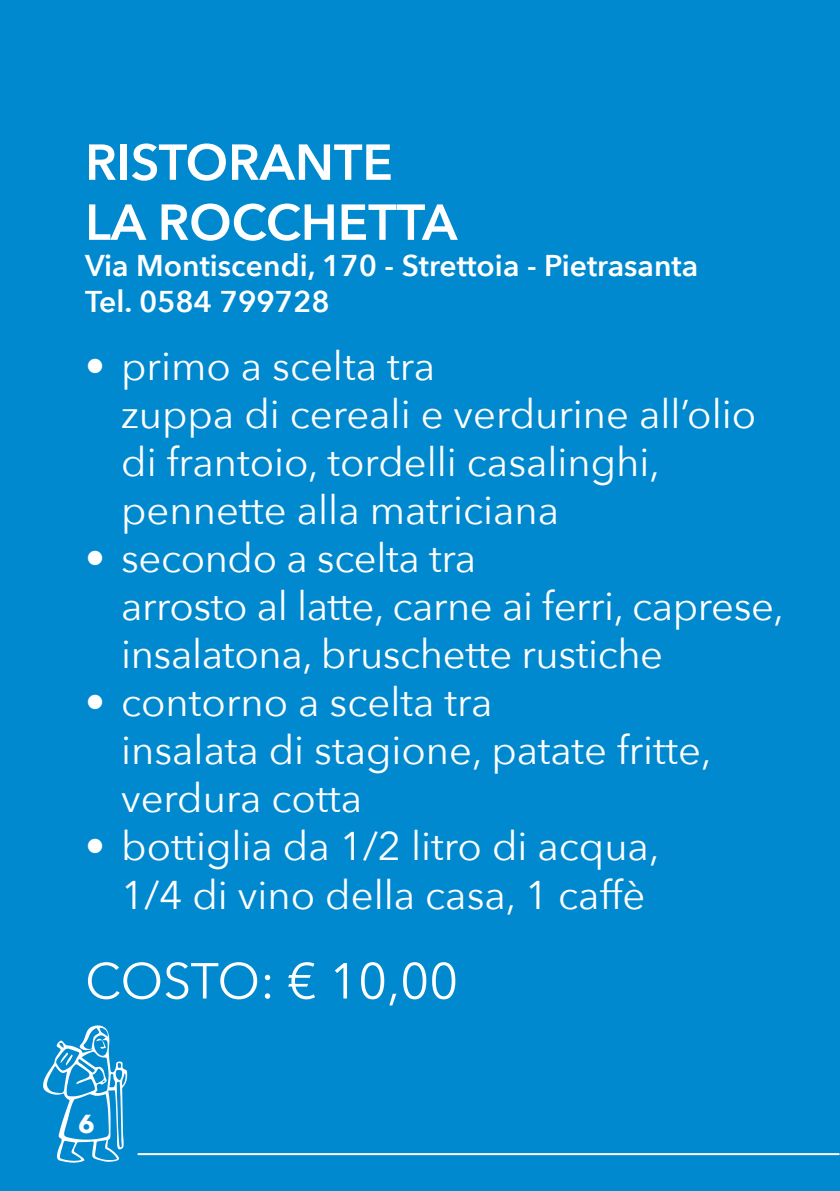
<style>
.page{position:relative;width:840px;height:1191px;background:#fff}
.page>*{position:absolute;margin:0;border:0;box-sizing:border-box;transform-origin:0 0}
.t1{font:600 50px/60px "Avenir Next";color:#fff}
.t2{font:50px "Avenir Next";letter-spacing:-.005em;color:#fff}
.t3{font:40px/48px "Avenir Next";color:#fff}
.t4{font:600 30px/36px "Avenir Next";color:#fff}
.t5{font:700 26px "Avenir Next";color:#fff}
</style>
<div class="page">
<div style="left:0;top:0;width:839px;height:1191px;background:#0089cf"></div>
<svg style="left:43px;top:1025px;width:84px;height:137px"></svg>
<hr style="left:137px;top:1153px;width:702px;height:2px;background:#fff">
<p class="t1" style="left:85px;top:131px;width:373px">RISTORANTE<br>LA ROCCHETTA</p>
<p class="t4" style="left:85px;top:247px;width:614px">Via Montiscendi, 170 - Strettoia - Pietrasanta<br>Tel. 0584 799728</p>
<p class="t3" style="left:121px;top:341px;width:636px;text-indent:-36px">• primo a scelta tra<br>zuppa di cereali e verdurine all’olio di frantoio, tordelli casalinghi, pennette alla matriciana</p>
<p class="t3" style="left:121px;top:533px;width:664px;text-indent:-36px">• secondo a scelta tra<br>arrosto al latte, carne ai ferri, caprese, insalatona, bruschette rustiche</p>
<p class="t3" style="left:121px;top:677px;width:591px;text-indent:-36px">• contorno a scelta tra<br>insalata di stagione, patate fritte, verdura cotta</p>
<p class="t3" style="left:85px;top:821px;width:575px;text-align:center">• bottiglia da 1/2 litro di acqua,<br>1/4 di vino della casa, 1 caffè</p>
<p class="t2" style="left:85px;top:939px;width:374px">COSTO: € 10,00</p>
<p class="t5" style="left:78px;top:1101px;width:18px">6</p>
</div>
